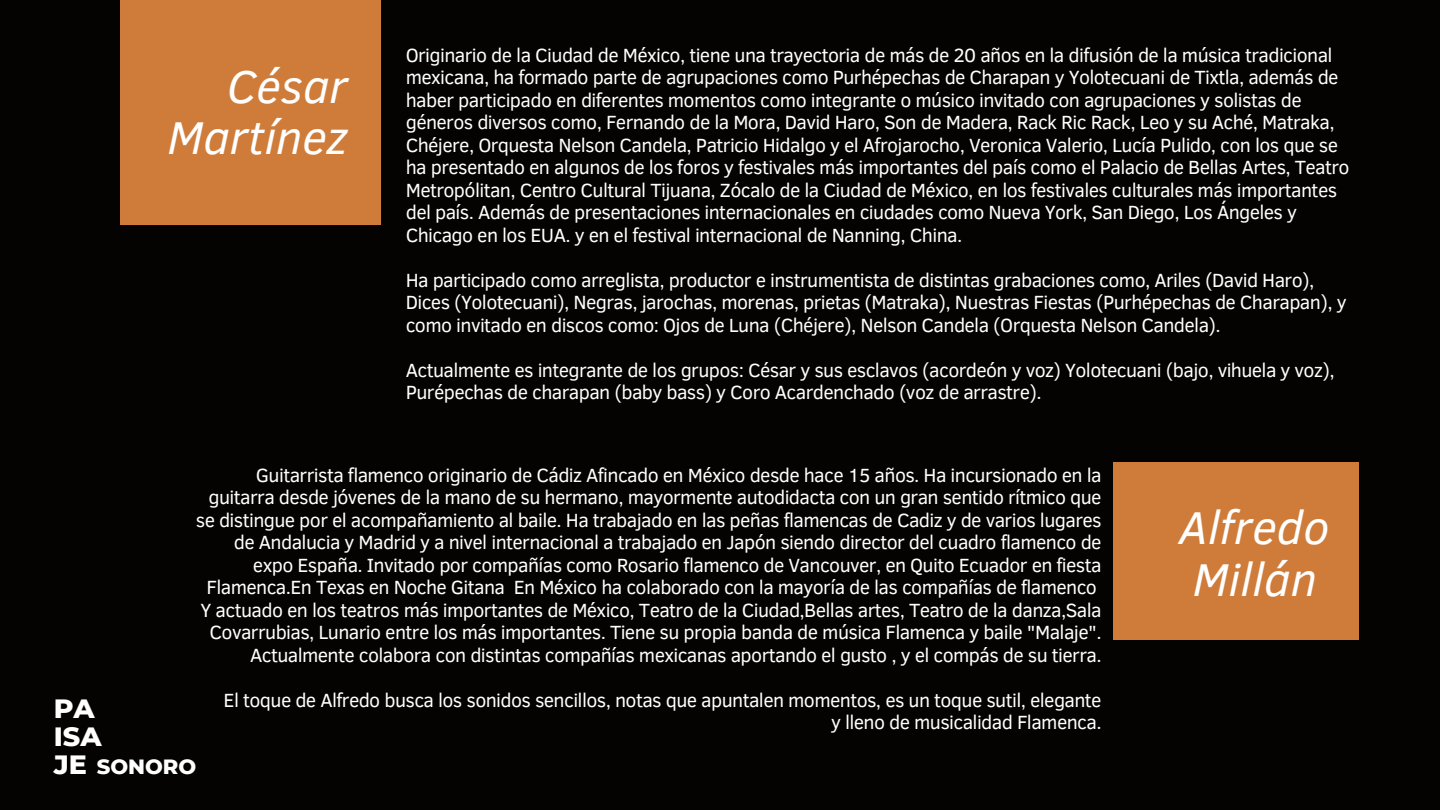
<style>
.page{position:relative;width:1440px;height:810px;background:#040301}
.page>*{position:absolute;margin:0;border:0;box-sizing:border-box;transform-origin:0 0}
.t1{font:italic 47.1px/51.6px "Clear Sans";color:#fff}
.t2{font:800 27px/27.9px "Montserrat";color:#fff}
.t3{font:800 21px "Montserrat";color:#fff}
.t4{font:19.6px/22.5px "Clear Sans";letter-spacing:-.03em;color:#fff}
</style>
<div class="page">
<div style="left:121px;top:0;width:260px;height:225px;background:#cf7c3a"></div>
<div style="left:1113px;top:463px;width:246px;height:177px;background:#cf7c3a"></div>
<p class="t1" style="left:227px;top:58px;width:122px">César</p>
<p class="t1" style="left:168px;top:109px;width:182px">Martínez</p>
<p class="t4" style="left:406px;top:43px;width:934px">Originario de la Ciudad de México, tiene una trayectoria de más de 20 años en la difusión de la música tradicional mexicana, ha formado parte de agrupaciones como Purhépechas de Charapan y Yolotecuani de Tixtla, además de haber participado en diferentes momentos como integrante o músico invitado con agrupaciones y solistas de géneros diversos como, Fernando de la Mora, David Haro, Son de Madera, Rack Ric Rack, Leo y su Aché, Matraka,</p>
<p class="t4" style="left:406px;top:133px;width:945px">Chéjere, Orquesta Nelson Candela, Patricio Hidalgo y el Afrojarocho, Veronica Valerio, Lucía Pulido, con los que se ha presentado en algunos de los foros y festivales más importantes del país como el Palacio de Bellas Artes, Teatro Metropólitan, Centro Cultural Tijuana, Zócalo de la Ciudad de México, en los festivales culturales más importantes del país. Además de presentaciones internacionales en ciudades como Nueva York, San Diego, Los Ángeles y Chicago en los EUA. y en el festival internacional de Nanning, China.</p>
<p class="t4" style="left:406px;top:268px;width:942px">Ha participado como arreglista, productor e instrumentista de distintas grabaciones como, Ariles (David Haro),<br>Dices (Yolotecuani), Negras, jarochas, morenas, prietas (Matraka), Nuestras Fiestas (Purhépechas de Charapan), y como invitado en discos como: Ojos de Luna (Chéjere), Nelson Candela (Orquesta Nelson Candela).</p>
<p class="t4" style="left:406px;top:358px;width:930px">Actualmente es integrante de los grupos: César y sus esclavos (acordeón y voz) Yolotecuani (bajo, vihuela y voz),<br>Purépechas de charapan (baby bass) y Coro Acardenchado (voz de arrastre).</p>
<p class="t4" style="left:196px;top:462px;width:907px;text-align:right">Guitarrista flamenco originario de Cádiz Afincado en México desde hace 15 años. Ha incursionado en la guitarra desde jóvenes de la mano de su hermano, mayormente autodidacta con un gran sentido rítmico que se distingue por el acompañamiento al baile. Ha trabajado en las peñas flamencas de Cadiz y de varios lugares de Andalucia y Madrid y a nivel internacional a trabajado en Japón siendo director del cuadro flamenco de expo España. Invitado por compañías como Rosario flamenco de Vancouver, en Quito Ecuador en fiesta Flamenca.En Texas en Noche Gitana En México ha colaborado con la mayoría de las compañías de flamenco</p>
<p class="t4" style="left:201px;top:597px;width:903px;text-align:center">Y actuado en los teatros más importantes de México, Teatro de la Ciudad,Bellas artes, Teatro de la danza,Sala<br>Covarrubias, Lunario entre los más importantes. Tiene su propia banda de música Flamenca y baile "Malaje".</p>
<p class="t4" style="left:250px;top:642px;width:853px">Actualmente colabora con distintas compañías mexicanas aportando el gusto , y el compás de su tierra.</p>
<p class="t4" style="left:224px;top:687px;width:879px">El toque de Alfredo busca los sonidos sencillos, notas que apuntalen momentos, es un toque sutil, elegante</p>
<p class="t4" style="left:831px;top:710px;width:272px">y lleno de musicalidad Flamenca.</p>
<p class="t2" style="left:54px;top:695px;width:49px">PA<br>ISA<br>JE</p>
<p class="t3" style="left:97px;top:753px;width:101px">SONORO</p>
<p class="t1" style="left:1179px;top:500px;width:152px">Alfredo<br>Millán</p>
</div>
